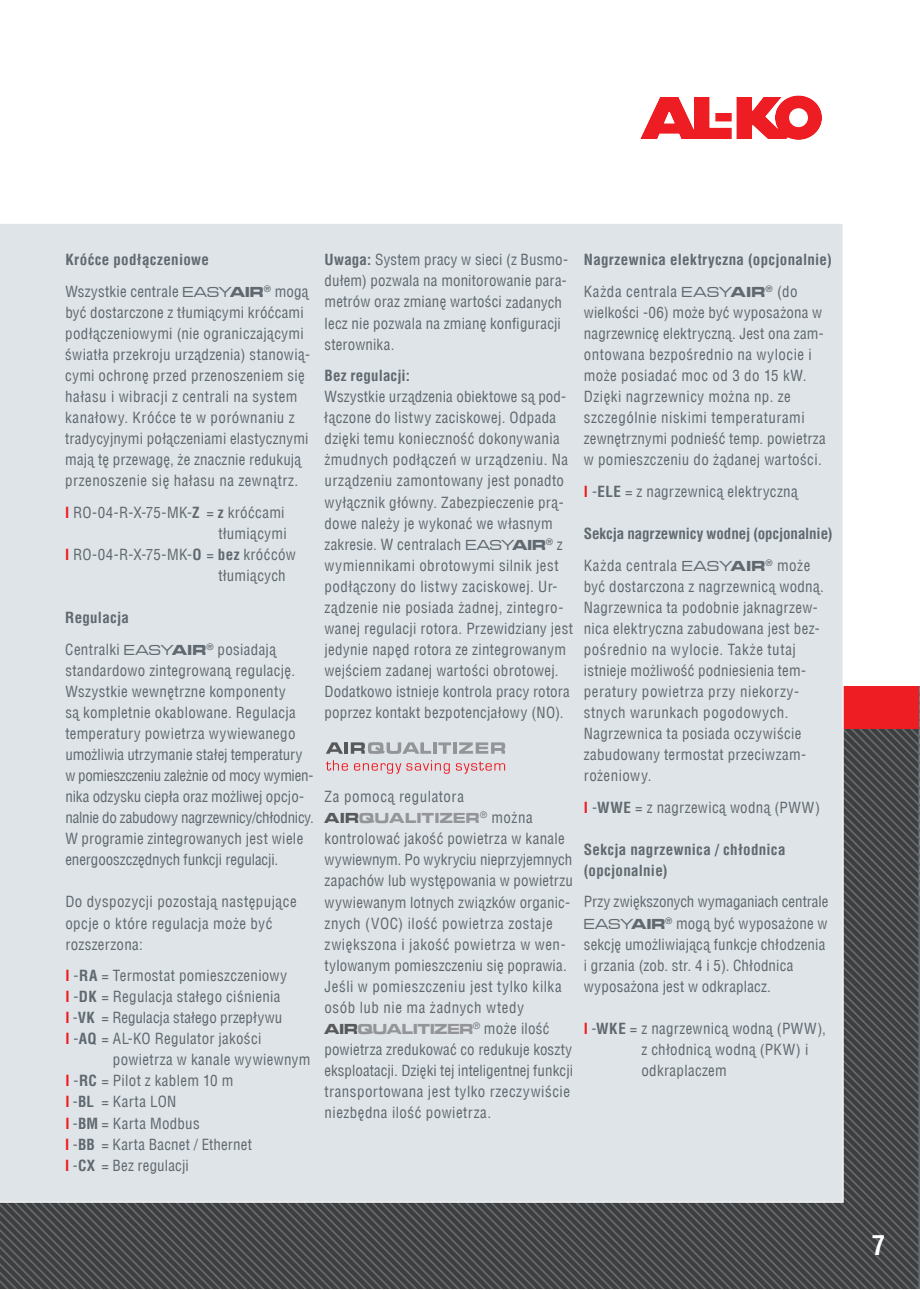
<style>
.page{position:relative;width:920px;height:1290px;background:#fff}
.page>*{position:absolute;margin:0;border:0;box-sizing:border-box;transform-origin:0 0}
.t1{font:700 condensed 27px "Helvetica Com";color:#fff}
.t2{font:condensed 15px/21px "Helvetica Com";letter-spacing:.02em;color:#5f696f}
.t3{font:700 condensed 15px/31.5px "Helvetica Com";letter-spacing:.015em;color:#5f696f}
.t4{font:700 condensed 15px/31.5px "Helvetica Com";letter-spacing:-.005em;color:#5f696f}
.t5{font:700 expanded 15px "Microgramma Com";letter-spacing:.02em;color:#939598}
.t6{font:700 expanded 15px "Microgramma Com";letter-spacing:.04em;color:#939598}
.t7{font:condensed 15px "Helvetica Com";letter-spacing:.04em;color:#5f696f}
.s1{font-weight:700}
.s2{font-family:"Microgramma Com";font-weight:500;font-stretch:expanded}
.s3{font-family:"Microgramma Com";font-weight:700;font-stretch:expanded}
.s4{font-weight:700;color:#ee1d23}
.s5{color:#57585a}
.s6{font-family:"Helvetica Com";font-weight:400;font-stretch:condensed;color:#5f696f}
.s7{font-weight:400}
.s8{font-family:"Microgramma Com";font-stretch:expanded}
</style>
<div class="page">
<svg style="left:640px;top:95px;width:182px;height:45px"></svg>
<svg style="left:115px;top:728px;width:803px;height:560px"></svg>
<div style="left:0;top:686px;width:918px;height:42px;background:#ee1d23"></div>
<div style="left:0;top:224px;width:843px;height:979px;background:#dfe4e8"></div>
<svg style="left:326px;top:742px;width:179px;height:12px"></svg>
<svg style="left:326px;top:760px;width:22px;height:10px"></svg>
<svg style="left:354px;top:760px;width:96px;height:14px"></svg>
<svg style="left:456px;top:761px;width:49px;height:13px"></svg>
<svg style="left:0;top:686px;width:115px;height:603px"></svg>
<p class="t2" style="left:65px;top:246px;width:245px;line-height:31.5px"><span class="s1">Króćce podłączeniowe<br></span>Wszystkie centrale <span class="s2">EASY</span><span class="s3">AIR</span><sup>®</sup> mogą</p>
<p class="t2" style="left:65px;top:304px;width:246px">być dostarczone z tłumiącymi króćcami podłączeniowymi (nie ograniczającymi światła przekroju urządzenia) stanowią&shy;cymi ochronę przed przenoszeniem się hałasu i wibracji z centrali na system kanałowy. Króćce te w porównaniu z tradycyjnymi połączeniami elastycznymi mają tę przewagę, że znacznie redukują przenoszenie się hałasu na zewnątrz.</p>
<p class="t2" style="left:65px;top:504px;width:221px"><span class="s4">I</span> RO-04-R-X-75-MK-<span class="s1">Z</span> = <span class="s1">z</span> króćcami</p>
<p class="t2" style="left:218px;top:525px;width:70px">tłumiącymi</p>
<p class="t2" style="left:65px;top:546px;width:232px"><span class="s4">I</span> RO-04-R-X-75-MK-<span class="s1">O</span> = <span class="s1">bez</span> króćców</p>
<p class="t2" style="left:218px;top:567px;width:69px">tłumiących</p>
<p class="t2" style="left:65px;top:604px;width:212px;line-height:31.7px"><span class="s1">Regulacja<br></span>Centralki <span class="s2">EASY</span><span class="s3">AIR</span><sup>®</sup> posiadają</p>
<p class="t2" style="left:65px;top:662px;width:250px">standardowo zintegrowaną regulację.<br>Wszystkie wewnętrzne komponenty<br>są kompletnie okablowane. Regulacja temperatury powietrza wywiewanego umożliwia utrzymanie stałej temperatury w pomieszczeniu zależnie od mocy wymien&shy;nika odzysku ciepła oraz możliwej opcjo&shy;nalnie do zabudowy nagrzewnicy/chłodnicy.<br>W programie zintegrowanych jest wiele energooszczędnych funkcji regulacji.</p>
<p class="t2" style="left:65px;top:894px;width:233px">Do dyspozycji pozostają następujące opcje o które regulacja może być rozszerzona:</p>
<p class="t2" style="left:65px;top:967px;width:223px"><span class="s4">I</span> -<span class="s1">RA</span> = Termostat pomieszczeniowy <span class="s4">I</span> -<span class="s1">DK</span> = Regulacja stałego ciśnienia <span class="s4">I</span> -<span class="s1">VK</span> = Regulacja stałego przepływu <span class="s4">I</span> - <span class="s1">AQ</span> = AL-KO Regulator jakości</p>
<p class="t2" style="left:65px;top:1051px;width:247px;text-indent:48px">powietrza w kanale wywiewnym<br><span class="s4">I</span> -<span class="s1">RC</span> = Pilot z kablem 10 m<br><span class="s4">I</span> -<span class="s1">BL</span> = Karta LON<br><span class="s4">I</span> -<span class="s1">BM</span> = Karta Modbus<br><span class="s4">I</span> -<span class="s1">BB</span> = Karta Bacnet / Ethernet<br><span class="s4">I</span> -<span class="s1">CX</span> = Bez regulacji</p>
<p class="t2" style="left:324px;top:252px;width:245px"><span class="s1">Uwaga:</span> System pracy w sieci (z Busmo&shy;dułem) pozwala na monitorowanie para&shy;metrów oraz zmianę wartości zadanych lecz nie pozwala na zmianę konfiguracji sterownika.</p>
<p class="t3" style="left:324px;top:362px;width:87px">Bez regulacji:</p>
<p class="t2" style="left:324px;top:388px;width:250px">Wszystkie urządzenia obiektowe są pod&shy;łączone do listwy zaciskowej. Odpada dzięki temu konieczność dokonywania żmudnych podłączeń w urządzeniu. Na urządzeniu zamontowany jest ponadto wyłącznik główny. Zabezpieczenie prą&shy;dowe należy je wykonać we własnym zakresie. W centralach <span class="s2">EASY</span><span class="s3">AIR</span><sup>®</sup> z wymiennikami obrotowymi silnik jest podłączony do listwy zaciskowej. Ur&shy;ządzenie nie posiada żadnej, zintegro&shy;wanej regulacji rotora. Przewidziany jest jedynie napęd rotora ze zintegrowanym wejściem zadanej wartości obrotowej.<br>Dodatkowo istnieje kontrola pracy rotora poprzez kontakt bezpotencjałowy (NO).</p>
<p class="t7" style="left:324px;top:791px;width:141px">Za pomocą regulatora</p>
<p class="t6" style="left:324px;top:808px;width:210px"><span class="s5">AIR</span>QUALITIZER<sup>®</sup> <span class="s6">można</span></p>
<p class="t2" style="left:324px;top:830px;width:250px">kontrolować jakość powietrza w kanale wywiewnym. Po wykryciu nieprzyjemnych zapachów lub występowania w powietrzu wywiewanym lotnych związków organic&shy;znych (VOC) ilość powietrza zostaje zwiększona i jakość powietrza w wen&shy;tylowanym pomieszczeniu się poprawia.<br>Jeśli w pomieszczeniu jest tylko kilka osób lub nie ma żadnych wtedy</p>
<p class="t5" style="left:324px;top:1018px;width:226px"><span class="s5">AIR</span>QUALITIZER<sup>®</sup> <span class="s6">może ilość</span></p>
<p class="t2" style="left:324px;top:1041px;width:250px">powietrza zredukować co redukuje koszty eksploatacji. Dzięki tej inteligentnej funkcji transportowana jest tylko rzeczywiście niezbędna ilość powietrza.</p>
<p class="t3" style="left:583px;top:246px;width:249px">Nagrzewnica elektryczna (opcjonalnie)<br><span class="s7">Każda centrala</span> <span class="s2">EASY</span><span class="s8">AIR</span><sup>®</sup> <span class="s7">(do</span></p>
<p class="t2" style="left:583px;top:304px;width:243px">wielkości -06) może być wyposażona w nagrzewnicę elektryczną. Jest ona zam&shy;ontowana bezpośrednio na wylocie i może posiadać moc od 3 do 15 kW.<br>Dzięki nagrzewnicy można np. ze szczególnie niskimi temperaturami zewnętrznymi podnieść temp. powietrza w pomieszczeniu do żądanej wartości.</p>
<p class="t2" style="left:583px;top:483px;width:215px"><span class="s4">I</span> -<span class="s1">ELE</span> = z nagrzewnicą elektryczną</p>
<p class="t4" style="left:583px;top:520px;width:250px">Sekcja nagrzewnicy wodnej (opcjonalnie)<br><span class="s7">Każda centrala</span> <span class="s2">EASY</span><span class="s8">AIR</span><sup>®</sup> <span class="s7">może</span></p>
<p class="t2" style="left:583px;top:578px;width:242px">być dostarczona z nagrzewnicą wodną.<br>Nagrzewnica ta podobnie jaknagrzew&shy;nica elektryczna zabudowana jest bez&shy;pośrednio na wylocie. Także tutaj istnieje możliwość podniesienia tem&shy;peratury powietrza przy niekorzy&shy;stnych warunkach pogodowych.<br>Nagrzewnica ta posiada oczywiście zabudowany termostat przeciwzam&shy;rożeniowy.</p>
<p class="t2" style="left:583px;top:799px;width:238px"><span class="s4">I</span> -<span class="s1">WWE</span> = z nagrzewicą wodną (PWW)</p>
<p class="t3" style="left:583px;top:841px;width:203px;line-height:21px">Sekcja nagrzewnica / chłodnica (opcjonalnie)</p>
<p class="t2" style="left:583px;top:894px;width:246px">Przy zwiększonych wymaganiach centrale <span class="s2">EASY</span><span class="s3">AIR</span><sup>®</sup> mogą być wyposażone w sekcję umożliwiającą funkcje chłodzenia i grzania (zob. str. 4 i 5). Chłodnica wyposażona jest w odkraplacz.</p>
<p class="t2" style="left:641px;top:1020px;width:186px;text-indent:-58px"><span class="s4">I</span> -<span class="s1">WKE</span> = z nagrzewnicą wodną (PWW), z chłodnicą wodną (PKW) i odkraplaczem</p>
<h1 class="t1" style="left:871px;top:1235px;width:15px">7</h1>
</div>
